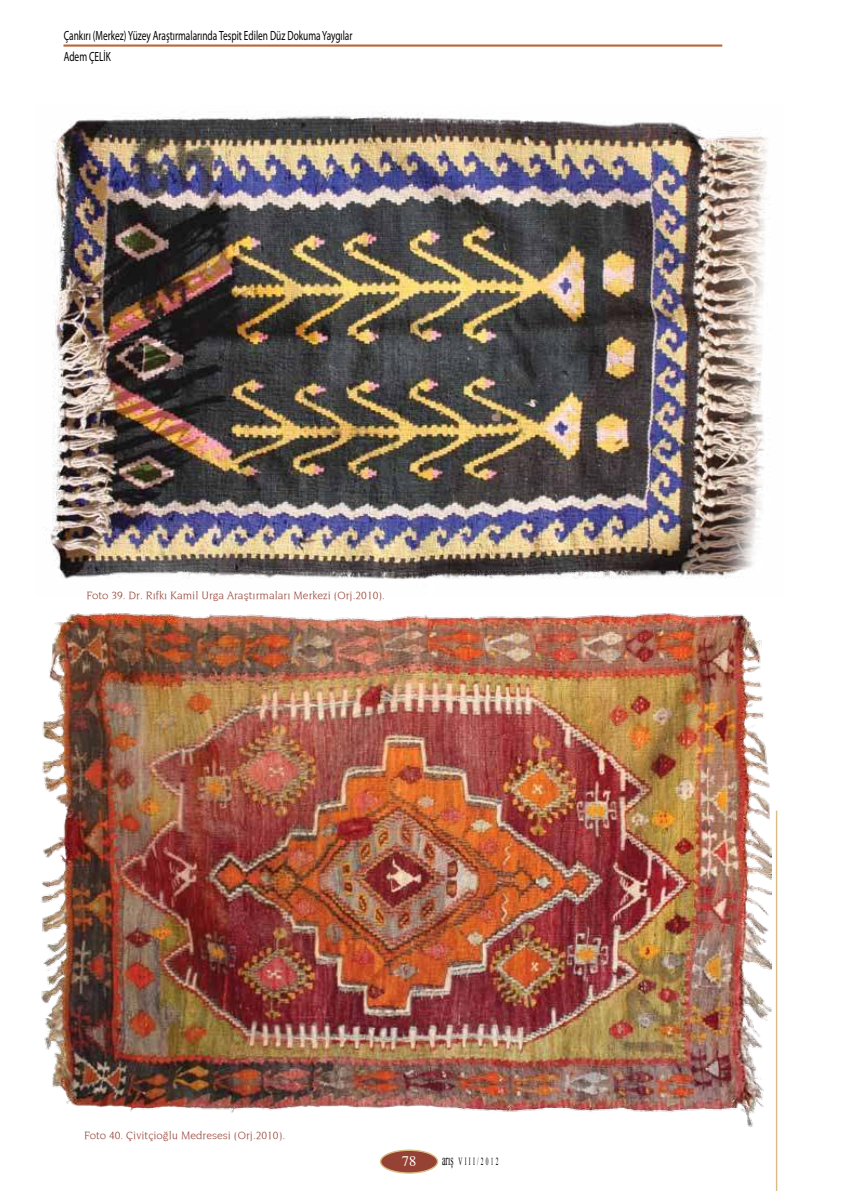
<style>
.page{position:relative;width:851px;height:1191px;background:#fff}
.page>*{position:absolute;margin:0;border:0;box-sizing:border-box;transform-origin:0 0}
.t1{font:14.55px "Times";color:#fff}
.t2{font:13.35px/20.9px "Myriad Pro";color:#000;scale:.7 1}
.t3{font:11.4px "Novarese";color:#954235}
.t4{font:10.95px "Times New Roman";letter-spacing:.4em;color:#000;scale:.51 1}
.s1{font-size:15.6px}
</style>
<div class="page">
<hr style="left:63px;top:44px;width:659px;height:3px;background:#b9683c">
<hr style="left:775px;top:810px;width:2px;height:381px;background:#d9bc86">
<div style="left:380px;top:1150px;width:57px;height:23px;background:#954235;border-radius:50%"></div>
<div style="left:380px;top:1149px;width:58px;height:24px;border:1px solid #d9bc86;border-radius:50%"></div>
<img style="left:50px;top:111px;width:720px;height:469px">
<img style="left:41px;top:612px;width:730px;height:515px">
<p class="t2" style="left:64px;top:25px;width:414px">Çankırı (Merkez) Yüzey Araştırmalarında Tespit Edilen Düz Dokuma Yaygılar<br>Adem ÇELİK</p>
<p class="t3" style="left:86px;top:589px;width:300px">Foto 39. Dr. Rıfkı Kamil Urga Araştırmaları Merkezi (Orj.2010).</p>
<p class="t3" style="left:84px;top:1129px;width:203px">Foto 40. Çivitçioğlu Medresesi (Orj.2010).</p>
<p class="t1" style="left:402px;top:1147px;width:16px">78</p>
<p class="t4" style="left:442px;top:1154px;width:112px"><span class="s1">arış</span> VIII/2012</p>
</div>
